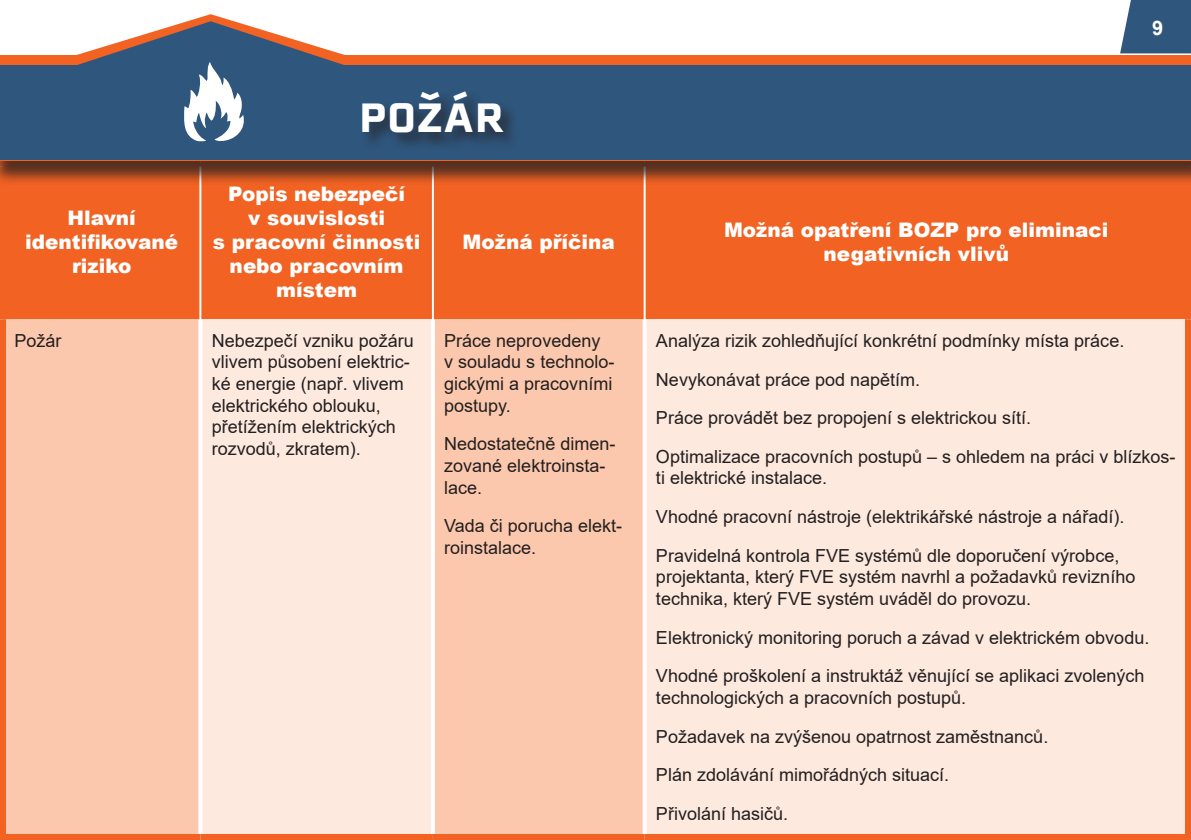
<style>
.page{position:relative;width:1191px;height:840px;background:#fff}
.page>*{position:absolute;margin:0;border:0;box-sizing:border-box;transform-origin:0 0}
.t1{font:500 40px "Erbaum";color:#fff}
.t2{font:900 20px/24px "Arial";color:#fff;text-align:center}
.t3{font:700 20px "Arial";color:#fff}
.t4{font:18px/21.6px "Arial";color:#231f20}
</style>
<div class="page">
<div style="left:6px;top:185px;width:1179px;height:134px;background:#f26222"></div>
<div style="left:3px;top:319px;width:197px;height:517px;background:#fcc8ad"></div>
<div style="left:200px;top:319px;width:233px;height:517px;background:#fde9de"></div>
<div style="left:433px;top:319px;width:211px;height:517px;background:#fcc8ad"></div>
<div style="left:644px;top:319px;width:544px;height:517px;background:#fde9de"></div>
<hr style="left:199px;top:166px;width:2px;height:153px;background:#fff">
<hr style="left:432px;top:166px;width:2px;height:153px;background:#fff">
<hr style="left:643px;top:166px;width:2px;height:153px;background:#fff">
<div style="left:0;top:166px;width:6px;height:153px;background:#f26222"></div>
<div style="left:1185px;top:166px;width:6px;height:153px;background:#f26222"></div>
<div style="left:0;top:319px;width:6px;height:514px;background:#f26222"></div>
<div style="left:1185px;top:319px;width:6px;height:514px;background:#f26222"></div>
<div style="left:0;top:833px;width:200px;height:6px;background:#f26222"></div>
<div style="left:200px;top:833px;width:233px;height:6px;background:#f26222"></div>
<div style="left:433px;top:833px;width:211px;height:6px;background:#f26222"></div>
<div style="left:644px;top:833px;width:547px;height:6px;background:#f26222"></div>
<svg style="left:198px;top:319px;width:4px;height:514px;background:#fef9f6"></svg>
<hr style="left:431px;top:319px;width:4px;height:514px;background:#fff">
<svg style="left:642px;top:319px;width:4px;height:514px;background:#fef5f1"></svg>
<div style="left:0;top:18px;width:1191px;height:167px;background:#231f20;opacity:.75"></div>
<div style="left:0;top:55px;width:1191px;height:105px;background:#f26222"></div>
<div style="left:0;top:66px;width:1191px;height:94px;background:#2f567d"></div>
<svg style="left:1120px;top:0;width:71px;height:53px;background:#3f6387"></svg>
<div style="left:360px;top:90px;width:160px;height:62px;background:#231f20;opacity:.75"></div>
<svg style="left:75px;top:14px;width:271px;height:128px"></svg>
<p class="t2" style="left:25px;top:205px;width:155px">Hlavní identifikované riziko</p>
<h1 class="t1" style="left:359px;top:89px;width:148px">POŽÁR</h1>
<p class="t2" style="left:213px;top:181px;width:209px">Popis nebezpečí<br>v souvislosti<br>s pracovní činnosti nebo pracovním místem</p>
<p class="t2" style="left:462px;top:229px;width:154px">Možná příčina</p>
<p class="t4" style="left:14px;top:329px;width:49px">Požár</p>
<p class="t4" style="left:212px;top:329px;width:204px">Nebezpečí vzniku požáru vlivem působení elektric&shy;ké energie (např. vlivem elektrického oblouku, přetížením elektrických rozvodů, zkratem).</p>
<p class="t4" style="left:444px;top:329px;width:172px">Práce neprovedeny<br>v souladu s technolo&shy;gickými a pracovními postupy.</p>
<p class="t4" style="left:444px;top:433px;width:173px">Nedostatečně dimen&shy;zované elektroinsta&shy;lace.</p>
<p class="t4" style="left:444px;top:514px;width:179px">Vada či porucha elekt&shy;roinstalace.</p>
<p class="t3" style="left:1152px;top:14px;width:13px">9</p>
<p class="t2" style="left:724px;top:217px;width:386px">Možná opatření BOZP pro eliminaci negativních vlivů</p>
<p class="t4" style="left:656px;top:321px;width:521px;line-height:38.6px">Analýza rizik zohledňující konkrétní podmínky místa práce.<br>Nevykonávat práce pod napětím.<br>Práce provádět bez propojení s elektrickou sítí.<br>Optimalizace pracovních postupů – s ohledem na práci v blízkos-</p>
<p class="t4" style="left:656px;top:458px;width:470px;line-height:38.6px">ti elektrické instalace.<br>Vhodné pracovní nástroje (elektrikářské nástroje a nářadí).<br>Pravidelná kontrola FVE systémů dle doporučení výrobce,</p>
<p class="t4" style="left:656px;top:565px;width:481px">projektanta, který FVE systém navrhl a požadavků revizního technika, který FVE systém uváděl do provozu.</p>
<p class="t4" style="left:656px;top:617px;width:495px;line-height:38.6px">Elektronický monitoring poruch a závad v elektrickém obvodu.<br>Vhodné proškolení a instruktáž věnující se aplikaci zvolených</p>
<p class="t4" style="left:656px;top:677px;width:394px;line-height:38.6px">technologických a pracovních postupů.<br>Požadavek na zvýšenou opatrnost zaměstnanců.<br>Plán zdolávání mimořádných situací.<br>Přivolání hasičů.</p>
</div>
